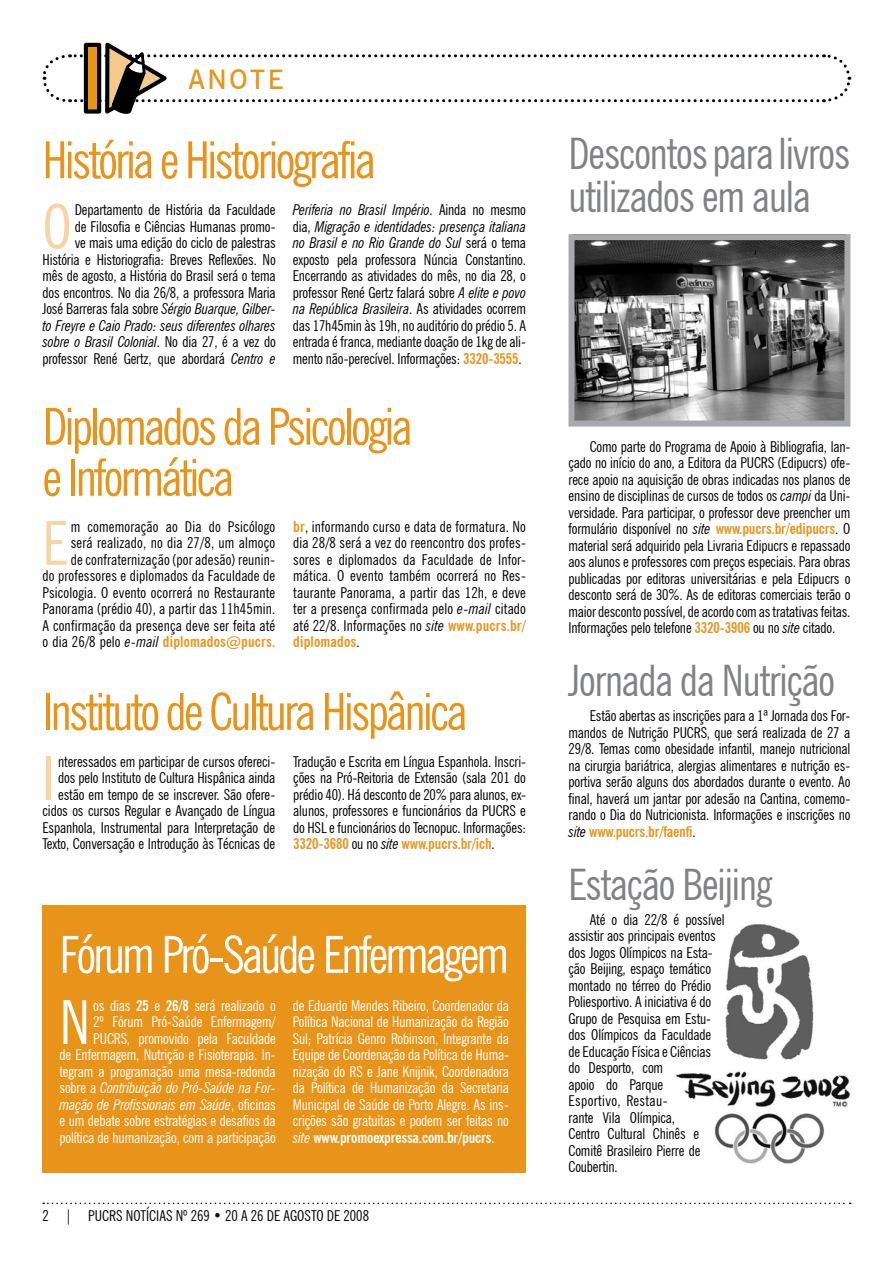
<style>
.page{position:relative;width:893px;height:1263px;background:#fff}
.page>*{position:absolute;margin:0;border:0;box-sizing:border-box;transform-origin:0 0}
.t1{font:condensed 60.6px "News Gothic BT";color:#f6d4a3}
.t2{font:condensed 60.6px "News Gothic BT";color:#fff}
.t3{font:condensed 51px/51px "News Gothic BT";letter-spacing:-.05em;color:#e8941a}
.t4{font:condensed 51px "News Gothic BT";letter-spacing:-.055em;color:#fff}
.t5{font:condensed 43.5px/43.5px "News Gothic BT";letter-spacing:-.025em;color:#808285}
.t6{font:600 27px "News Gothic BT";letter-spacing:.1em;color:#e8941a}
.t7{font:condensed 15px/16.5px "News Gothic BT";letter-spacing:-.01em;color:#000;text-align:justify}
.t8{font:condensed 15px/16.5px "News Gothic BT";letter-spacing:-.01em;color:#fff;text-align:right}
.t9{font:condensed 15px/16.5px "News Gothic BT";letter-spacing:.01em;color:#000;text-align:right}
.s1{font-style:italic}
.s2{font-weight:700;color:#e8941a}
.s3{font-weight:700}
</style>
<div class="page">
<img style="left:676px;top:924px;width:174px;height:240px">
<svg style="left:43px;top:1202px;width:808px;height:2px"></svg>
<svg style="left:42px;top:43px;width:810px;height:71px"></svg>
<div style="left:43px;top:905px;width:483px;height:267px;background:#e8941a"></div>
<img style="left:575px;top:241px;width:268px;height:179px">
<div style="left:568px;top:234px;width:282px;height:193px;border:6px solid #a7a9ac"></div>
<h3 class="t6" style="left:188px;top:63px;width:97px">ANOTE</h3>
<h2 class="t3" style="left:43px;top:134px;width:335px">História e Historiografia</h2>
<h1 class="t1" style="left:43px;top:190px;width:31px">O</h1>
<p class="t7" style="left:43px;top:201px;width:235px;text-align:right">Departamento de História da Faculdade<br>de Filosofia e Ciências Humanas promo-<br>ve mais uma edição do ciclo de palestras História e Historiografia: Breves Reflexões. No mês de agosto, a História do Brasil será o tema dos encontros. No dia 26/8, a professora Maria José Barreras fala sobre <span class="s1">Sérgio Buarque, Gilber&shy;to Freyre e Caio Prado: seus diferentes olhares sobre o Brasil Colonial</span>. No dia 27, é a vez do professor René Gertz, que abordará <span class="s1">Centro e</span></p>
<p class="t7" style="left:293px;top:201px;width:235px"><span class="s1">Periferia no Brasil Império</span>. Ainda no mesmo dia, <span class="s1">Migração e identidades: presença italiana no Brasil e no Rio Grande do Sul</span> será o tema exposto pela professora Núncia Constantino.<br>Encerrando as atividades do mês, no dia 28, o professor René Gertz falará sobre <span class="s1">A elite e povo na República Brasileira</span>. As atividades ocorrem das 17h45min às 19h, no auditório do prédio 5. A entrada é franca, mediante doação de 1kg de ali&shy;mento não-perecível. Informações: <span class="s2">3320-3555</span>.</p>
<h2 class="t3" style="left:43px;top:401px;width:372px">Diplomados da Psicologia e Informática</h2>
<p class="t9" style="left:43px;top:518px;width:234px">m comemoração ao Dia do Psicólogo<br>será realizado, no dia 27/8, um almoço<br>de confraternização (por adesão) reunin-<br>do professores e diplomados da Faculdade de Psicologia. O evento ocorrerá no Restaurante Panorama (prédio 40), a partir das 11h45min.<br>A confirmação da presença deve ser feita até o dia 26/8 pelo <span class="s1">e-mail</span> <span class="s2">diplomados@pucrs.</span></p>
<p class="t7" style="left:293px;top:518px;width:234px"><span class="s2">br</span>, informando curso e data de formatura. No dia 28/8 será a vez do reencontro dos profes&shy;sores e diplomados da Faculdade de Infor&shy;mática. O evento também ocorrerá no Res&shy;taurante Panorama, a partir das 12h, e deve ter a presença confirmada pelo <span class="s1">e-mail</span> citado até 22/8. Informações no <span class="s1">site</span> <span class="s2">www.pucrs.br/ diplomados</span>.</p>
<h1 class="t1" style="left:43px;top:506px;width:27px">E</h1>
<h2 class="t3" style="left:43px;top:686px;width:426px">Instituto de Cultura Hispânica</h2>
<p class="t7" style="left:43px;top:753px;width:234px;text-align:right">nteressados em participar de cursos ofereci&shy;dos pelo Instituto de Cultura Hispânica ainda estão em tempo de se inscrever. São ofere&shy;cidos os cursos Regular e Avançado de Língua Espanhola, Instrumental para Interpretação de Texto, Conversação e Introdução às Técnicas de</p>
<p class="t7" style="left:293px;top:753px;width:234px">Tradução e Escrita em Língua Espanhola. Inscri&shy;ções na Pró-Reitoria de Extensão (sala 201 do prédio 40). Há desconto de 20% para alunos, ex&shy;alunos, professores e funcionários da PUCRS e do HSL e funcionários do Tecnopuc. Informações:<br><span class="s2">3320-3680</span> ou no <span class="s1">site</span> <span class="s2">www.pucrs.br/ich</span>.</p>
<h1 class="t1" style="left:43px;top:741px;width:14px">I</h1>
<h2 class="t4" style="left:60px;top:924px;width:451px">Fórum Pró-Saúde Enfermagem</h2>
<h1 class="t2" style="left:60px;top:986px;width:32px">N</h1>
<p class="t8" style="left:60px;top:997px;width:218px">os dias <span class="s3">25</span> e <span class="s3">26/8</span> será realizado o<br>2º Fórum Pró-Saúde Enfermagem/ PUCRS, promovido pela Faculdade<br>de Enfermagem, Nutrição e Fisioterapia. In&shy;tegram a programação uma mesa-redonda sobre a <span class="s1">Contribuição do Pró-Saúde na For&shy;mação de Profissionais em Saúde</span>, oficinas e um debate sobre estratégias e desafios da política de humanização, com a participação</p>
<p class="t8" style="left:293px;top:997px;width:218px;text-align:justify">de Eduardo Mendes Ribeiro, Coordenador da Política Nacional de Humanização da Região Sul; Patrícia Genro Robinson, Integrante da Equipe de Coordenação da Política de Huma&shy;nização do RS e Jane Knijnik, Coordenadora da Política de Humanização da Secretaria Municipal de Saúde de Porto Alegre. As ins&shy;crições são gratuitas e podem ser feitas no <span class="s1">site</span> <span class="s3">www.promoexpressa.com.br/pucrs</span>.</p>
<p class="t7" style="left:43px;top:1207px;width:249px">2 | PUCRS NOTÍCIAS Nº 269 • 20 a 26 de agosto</p>
<p class="t7" style="left:327px;top:1207px;width:44px">de 2008</p>
<h3 class="t5" style="left:568px;top:131px;width:283px">Descontos para livros utilizados em aula</h3>
<p class="t7" style="left:568px;top:438px;width:283px;text-indent:21px">Como parte do Programa de Apoio à Bibliografia, lan&shy;çado no início do ano, a Editora da PUCRS (Edipucrs) ofe&shy;rece apoio na aquisição de obras indicadas nos planos de ensino de disciplinas de cursos de todos os <span class="s1">campi</span> da Uni&shy;versidade. Para participar, o professor deve preencher um formulário disponível no <span class="s1">site</span> <span class="s2">www.pucrs.br/edipucrs</span>. O material será adquirido pela Livraria Edipucrs e repassado aos alunos e professores com preços especiais. Para obras publicadas por editoras universitárias e pela Edipucrs o desconto será de 30%. As de editoras comerciais terão o maior desconto possível, de acordo com as tratativas feitas.<br>Informações pelo telefone <span class="s2">3320-3906</span> ou no <span class="s1">site</span> citado.</p>
<h3 class="t5" style="left:568px;top:659px;width:268px">Jornada da Nutrição</h3>
<p class="t7" style="left:568px;top:708px;width:283px;text-indent:21px">Estão abertas as inscrições para a 1ª Jornada dos For&shy;mandos de Nutrição PUCRS, que será realizada de 27 a 29/8. Temas como obesidade infantil, manejo nutricional na cirurgia bariátrica, alergias alimentares e nutrição es&shy;portiva serão alguns dos abordados durante o evento. Ao final, haverá um jantar por adesão na Cantina, comemo&shy;rando o Dia do Nutricionista. Informações e inscrições no <span class="s1">site</span> <span class="s2">www.pucrs.br/faenfi</span>.</p>
<h3 class="t5" style="left:568px;top:862px;width:205px">Estação Beijing</h3>
<p class="t7" style="left:568px;top:911px;width:158px;text-align:left;text-indent:21px">Até o dia 22/8 é possível assistir aos principais eventos dos Jogos Olímpicos na Esta&shy;ção Beijing, espaço temático montado no térreo do Prédio<br>Poliesportivo. A iniciativa é do<br>Grupo de Pesquisa em Estu&shy;dos Olímpicos da Faculdade de Educação Física e Ciências do Desporto, com<br>apoio do Parque<br>Esportivo, Restau-<br>rante Vila Olímpica,<br>Centro Cultural Chinês e<br>Comitê Brasileiro Pierre de<br>Coubertin.</p>
</div>
